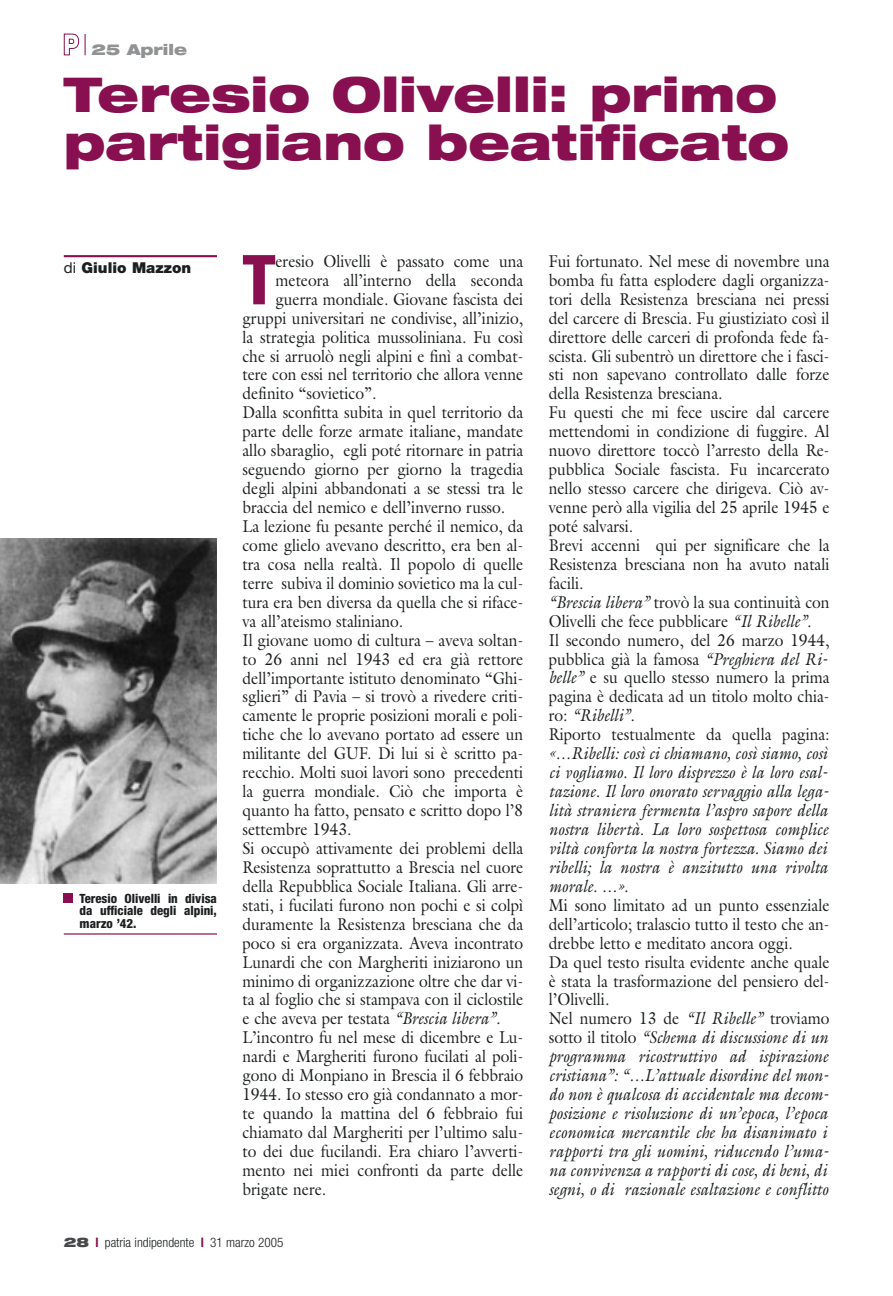
<style>
.page{position:relative;width:893px;height:1296px;background:#fff}
.page>*{position:absolute;margin:0;border:0;box-sizing:border-box;transform-origin:0 0}
.t1{font:800 condensed 69px "Helvetica Neue";color:#880f50}
.t2{font:900 expanded 48px/48px "Helvetica Neue";color:#880f50}
.t3{font:17.25px/18.9px "Galliard";color:#1c1f20;scale:.9 1}
.t4{font:italic 17.25px/18.9px "Galliard";color:#1c1f20;text-align:justify;scale:.9 1}
.t5{font:900 15px "Helvetica Neue";color:#1c1f20}
.t6{font:900 expanded 15px "Helvetica Neue";color:#909293}
.t7{font:300 condensed 13.2px "Helvetica Neue";color:#1c1f20}
.t8{font:800 condensed 12.75px/12.8px "Helvetica Neue";color:#1c1f20;text-align:justify}
.s1{font-weight:400}
.s2{font-style:italic}
.s3{font-weight:900;font-stretch:expanded;color:#47494a}
.s4{font-weight:700;color:#880f50}
.s5{font-style:normal}
</style>
<div class="page">
<svg style="left:63px;top:33px;width:17px;height:23px"></svg>
<svg style="left:64px;top:33px;width:15px;height:23px"></svg>
<svg style="left:85px;top:34px;width:1px;height:21px"></svg>
<hr style="left:64px;top:255px;width:153px;height:2px;background:#880f50">
<img style="left:0;top:539px;width:217px;height:344px">
<hr style="left:64px;top:933px;width:153px;height:2px;background:#880f50">
<div style="left:64px;top:893px;width:9px;height:10px;background:#880f50"></div>
<p class="t6" style="left:91px;top:44px;width:97px">25 Aprile</p>
<h2 class="t2" style="left:64px;top:75px;width:727px">Teresio Olivelli: primo partigiano beatificato</h2>
<p class="t5" style="left:64px;top:262px;width:129px"><span class="s1">di</span> Giulio Mazzon</p>
<p class="t8" style="left:80px;top:893px;width:139px">Teresio Olivelli in divisa da ufficiale degli alpini, marzo ’42.</p>
<h1 class="t1" style="left:242px;top:255px;width:35px">T</h1>
<p class="t3" style="left:275px;top:253px;width:277px">eresio Olivelli è passato come una</p>
<p class="t3" style="left:275px;top:272px;width:277px">meteora all’interno della seconda</p>
<p class="t3" style="left:275px;top:291px;width:277px">guerra mondiale. Giovane fascista dei</p>
<p class="t3" style="left:242px;top:310px;width:313px">gruppi universitari ne condivise, all’inizio,</p>
<p class="t3" style="left:242px;top:329px;width:313px">la strategia politica mussoliniana. Fu così</p>
<p class="t3" style="left:242px;top:348px;width:313px">che si arruolò negli alpini e finì a combat-</p>
<p class="t3" style="left:242px;top:367px;width:313px">tere con essi nel territorio che allora venne</p>
<p class="t3" style="left:242px;top:386px;width:150px">definito “sovietico”.</p>
<p class="t3" style="left:242px;top:405px;width:313px">Dalla sconfitta subita in quel territorio da</p>
<p class="t3" style="left:242px;top:424px;width:313px">parte delle forze armate italiane, mandate</p>
<p class="t3" style="left:242px;top:443px;width:313px">allo sbaraglio, egli poté ritornare in patria</p>
<p class="t3" style="left:242px;top:462px;width:313px">seguendo giorno per giorno la tragedia</p>
<p class="t3" style="left:242px;top:481px;width:313px">degli alpini abbandonati a se stessi tra le</p>
<p class="t3" style="left:242px;top:499px;width:293px">braccia del nemico e dell’inverno russo.</p>
<p class="t3" style="left:242px;top:518px;width:313px">La lezione fu pesante perché il nemico, da</p>
<p class="t3" style="left:242px;top:537px;width:313px">come glielo avevano descritto, era ben al-</p>
<p class="t3" style="left:242px;top:556px;width:313px">tra cosa nella realtà. Il popolo di quelle</p>
<p class="t3" style="left:242px;top:575px;width:313px">terre subiva il dominio sovietico ma la cul-</p>
<p class="t3" style="left:242px;top:594px;width:313px">tura era ben diversa da quella che si riface-</p>
<p class="t3" style="left:242px;top:613px;width:180px">va all’ateismo staliniano.</p>
<p class="t3" style="left:242px;top:632px;width:313px">Il giovane uomo di cultura – aveva soltan-</p>
<p class="t3" style="left:242px;top:651px;width:313px">to 26 anni nel 1943 ed era già rettore</p>
<p class="t3" style="left:242px;top:670px;width:313px">dell’importante istituto denominato “Ghi-</p>
<p class="t3" style="left:242px;top:689px;width:313px">sglieri” di Pavia – si trovò a rivedere criti-</p>
<p class="t3" style="left:242px;top:708px;width:313px">camente le proprie posizioni morali e poli-</p>
<p class="t3" style="left:242px;top:727px;width:313px">tiche che lo avevano portato ad essere un</p>
<p class="t3" style="left:242px;top:746px;width:313px">militante del GUF. Di lui si è scritto pa-</p>
<p class="t3" style="left:242px;top:765px;width:313px">recchio. Molti suoi lavori sono precedenti</p>
<p class="t3" style="left:242px;top:784px;width:313px">la guerra mondiale. Ciò che importa è</p>
<p class="t3" style="left:242px;top:803px;width:313px">quanto ha fatto, pensato e scritto dopo l’8</p>
<p class="t3" style="left:242px;top:821px;width:123px">settembre 1943.</p>
<p class="t3" style="left:242px;top:840px;width:313px">Si occupò attivamente dei problemi della</p>
<p class="t3" style="left:242px;top:859px;width:313px">Resistenza soprattutto a Brescia nel cuore</p>
<p class="t3" style="left:242px;top:878px;width:313px">della Repubblica Sociale Italiana. Gli arre-</p>
<p class="t3" style="left:242px;top:897px;width:313px">stati, i fucilati furono non pochi e si colpì</p>
<p class="t3" style="left:242px;top:916px;width:313px">duramente la Resistenza bresciana che da</p>
<p class="t3" style="left:242px;top:935px;width:313px">poco si era organizzata. Aveva incontrato</p>
<p class="t3" style="left:242px;top:954px;width:313px">Lunardi che con Margheriti iniziarono un</p>
<p class="t3" style="left:242px;top:973px;width:313px">minimo di organizzazione oltre che dar vi-</p>
<p class="t3" style="left:242px;top:992px;width:313px">ta al foglio che si stampava con il ciclostile</p>
<p class="t3" style="left:242px;top:1011px;width:288px">e che aveva per testata <span class="s2">“Brescia libera”.</span></p>
<p class="t3" style="left:242px;top:1030px;width:313px">L’incontro fu nel mese di dicembre e Lu-</p>
<p class="t3" style="left:242px;top:1049px;width:313px">nardi e Margheriti furono fucilati al poli-</p>
<p class="t3" style="left:242px;top:1068px;width:313px">gono di Monpiano in Brescia il 6 febbraio</p>
<p class="t3" style="left:242px;top:1087px;width:313px">1944. Io stesso ero già condannato a mor-</p>
<p class="t3" style="left:242px;top:1106px;width:313px">te quando la mattina del 6 febbraio fui</p>
<p class="t3" style="left:242px;top:1124px;width:313px">chiamato dal Margheriti per l’ultimo salu-</p>
<p class="t3" style="left:242px;top:1143px;width:313px">to dei due fucilandi. Era chiaro l’avverti-</p>
<p class="t3" style="left:242px;top:1162px;width:313px">mento nei miei confronti da parte delle</p>
<p class="t3" style="left:242px;top:1181px;width:95px">brigate nere.</p>
<p class="t7" style="left:64px;top:1238px;width:221px"><span class="s3">28</span> <span class="s4">l</span> patria indipendente <span class="s4">l</span> 31 marzo 2005</p>
<p class="t3" style="left:549px;top:253px;width:313px">Fui fortunato. Nel mese di novembre una bomba fu fatta esplodere dagli organizza&shy;tori della Resistenza bresciana nei pressi del carcere di Brescia. Fu giustiziato così il direttore delle carceri di profonda fede fa&shy;scista. Gli subentrò un direttore che i fasci&shy;sti non sapevano controllato dalle forze della Resistenza bresciana.<br>Fu questi che mi fece uscire dal carcere mettendomi in condizione di fuggire. Al nuovo direttore toccò l’arresto della Re&shy;pubblica Sociale fascista. Fu incarcerato nello stesso carcere che dirigeva. Ciò av&shy;venne però alla vigilia del 25 aprile 1945 e poté salvarsi.<br>Brevi accenni qui per significare che la Resistenza bresciana non ha avuto natali facili.<br><span class="s2">“Brescia libera”</span> trovò la sua continuità con Olivelli che fece pubblicare <span class="s2">“Il Ribelle”.<br></span>Il secondo numero, del 26 marzo 1944, pubblica già la famosa <span class="s2">“Preghiera del Ri&shy;belle”</span> e su quello stesso numero la prima pagina è dedicata ad un titolo molto chia&shy;ro: <span class="s2">“Ribelli”.<br></span>Riporto testualmente da quella pagina:</p>
<p class="t4" style="left:549px;top:746px;width:312px">«…Ribelli: così ci chiamano, così siamo, così ci vogliamo. Il loro disprezzo è la loro esal&shy;tazione. Il loro onorato servaggio alla lega&shy;lità straniera fermenta l’aspro sapore della nostra libertà. La loro sospettosa complice viltà conforta la nostra fortezza. Siamo dei ribelli; la nostra è anzitutto una rivolta morale. …».</p>
<p class="t4" style="left:549px;top:897px;width:313px;text-align:left"><span class="s5">Mi sono limitato ad un punto essenziale dell’articolo; tralascio tutto il testo che an&shy;drebbe letto e meditato ancora oggi.<br>Da quel testo risulta evidente anche quale è stata la trasformazione del pensiero del&shy;l’Olivelli.<br>Nel numero 13 de</span> “Il Ribelle” <span class="s5">troviamo sotto il titolo</span> “Schema di discussione di un programma ricostruttivo ad ispirazione cristiana”: “…L’attuale disordine del mon&shy;do non è qualcosa di accidentale ma decom&shy;posizione e risoluzione di un’epoca, l’epoca economica mercantile che ha disanimato i rapporti tra gli uomini, riducendo l’uma&shy;na convivenza a rapporti di cose, di beni, di segni, o di razionale esaltazione e conflitto</p>
</div>
